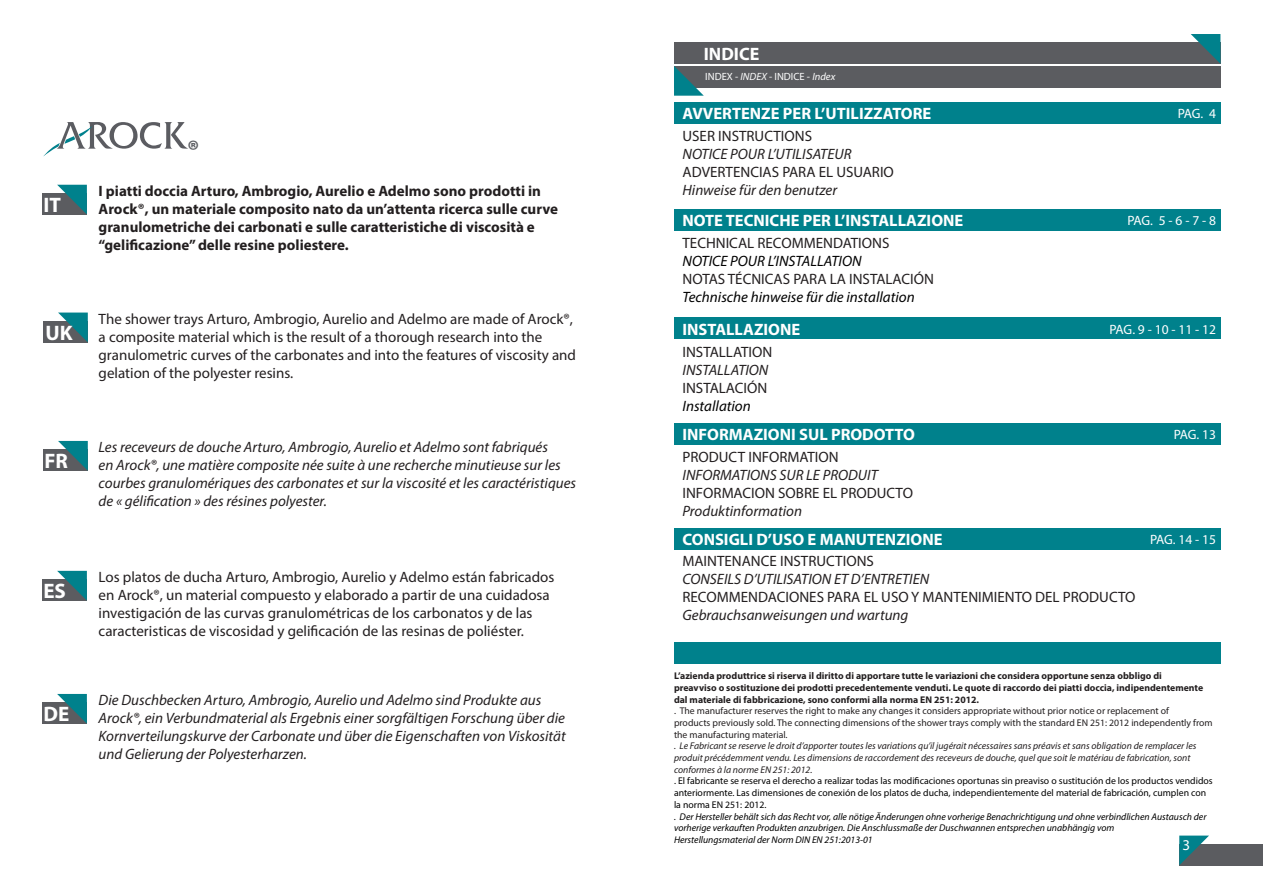
<style>
.page{position:relative;width:1263px;height:893px;background:#fff}
.page>*{position:absolute;margin:0;border:0;box-sizing:border-box;transform-origin:0 0}
.t1{font:700 27px "Myriad Pro";color:#5a5c61}
.t2{font:700 21px "Myriad Pro";color:#fff}
.t3{font:700 18px "Myriad Pro";color:#fff}
.t4{font:700 16.5px "Myriad Pro";color:#fff}
.t5{font:15px/18px "Myriad Pro";color:#231f20}
.t6{font:italic 15px/18px "Myriad Pro";color:#231f20}
.t7{font:700 15px/18px "Myriad Pro";color:#231f20}
.t8{font:italic 15px "Myriad Pro";color:#000001}
.t9{font:15px "Myriad Pro";color:#fff}
.t10{font:13.5px "Myriad Pro";letter-spacing:-.015em;color:#fff}
.t11{font:10.5px "Myriad Pro";color:#fff}
.t12{font:700 9.75px/11.7px "Myriad Pro";color:#231f20}
.t13{font:italic 9.75px/11.7px "Myriad Pro";color:#231f20}
.t14{font:italic 9.75px/11.7px "Myriad Pro";color:#000001}
.t15{font:9.75px/11.7px "Myriad Pro";color:#000001}
.t16{font:9.75px/11.7px "Myriad Pro";color:#231f20}
.s1{font-style:italic}
</style>
<div class="page">
<div style="left:674px;top:43px;width:546px;height:21px;background:#5b5c60"></div>
<svg style="left:1191px;top:34px;width:29px;height:29px"></svg>
<div style="left:1179px;top:844px;width:84px;height:21px;background:#5b5c60"></div>
<svg style="left:1179px;top:836px;width:30px;height:29px"></svg>
<div style="left:674px;top:66px;width:546px;height:21px;background:#5b5c60"></div>
<svg style="left:674px;top:66px;width:30px;height:30px"></svg>
<div style="left:43px;top:193px;width:44px;height:21px;background:#5b5c60"></div>
<svg style="left:57px;top:185px;width:30px;height:29px"></svg>
<div style="left:43px;top:321px;width:45px;height:21px;background:#5b5c60"></div>
<svg style="left:58px;top:313px;width:30px;height:29px"></svg>
<div style="left:43px;top:449px;width:45px;height:22px;background:#5b5c60"></div>
<svg style="left:58px;top:441px;width:30px;height:30px"></svg>
<div style="left:43px;top:579px;width:44px;height:22px;background:#5b5c60"></div>
<svg style="left:57px;top:571px;width:30px;height:30px"></svg>
<div style="left:43px;top:702px;width:44px;height:22px;background:#5b5c60"></div>
<svg style="left:57px;top:694px;width:30px;height:30px"></svg>
<svg style="left:43px;top:122px;width:145px;height:34px"></svg>
<div style="left:674px;top:102px;width:546px;height:21px;background:#00818c"></div>
<div style="left:674px;top:209px;width:546px;height:22px;background:#00818c"></div>
<div style="left:674px;top:318px;width:546px;height:21px;background:#00818c"></div>
<div style="left:674px;top:423px;width:546px;height:21px;background:#00818c"></div>
<div style="left:674px;top:642px;width:546px;height:21px;background:#00818c"></div>
<div style="left:674px;top:528px;width:546px;height:22px;background:#00818c"></div>
<h2 class="t2" style="left:43px;top:191px;width:19px">IT</h2>
<h2 class="t2" style="left:45px;top:319px;width:29px">UK</h2>
<h2 class="t2" style="left:44px;top:447px;width:25px">FR</h2>
<h2 class="t2" style="left:43px;top:577px;width:24px">ES</h2>
<h2 class="t2" style="left:43px;top:700px;width:27px">DE</h2>
<h1 class="t1" style="left:187px;top:132px;width:14px">®</h1>
<p class="t7" style="left:99px;top:181px;width:461px">I piatti doccia Arturo, Ambrogio, Aurelio e Adelmo sono prodotti in Arock®, un materiale composito nato da un’attenta ricerca sulle curve granulometriche dei carbonati e sulle caratteristiche di viscosità e “gelificazione” delle resine poliestere.</p>
<p class="t5" style="left:99px;top:310px;width:479px">The shower trays Arturo, Ambrogio, Aurelio and Adelmo are made of Arock®, a composite material which is the result of a thorough research into the granulometric curves of the carbonates and into the features of viscosity and gelation of the polyester resins.</p>
<p class="t6" style="left:99px;top:438px;width:479px">Les receveurs de douche Arturo, Ambrogio, Aurelio et Adelmo sont fabriqués<br>en Arock®, une matière composite née suite à une recherche minutieuse sur les courbes granulomériques des carbonates et sur la viscosité et les caractéristiques de « gélification » des résines polyester.</p>
<p class="t5" style="left:99px;top:568px;width:457px">Los platos de ducha Arturo, Ambrogio, Aurelio y Adelmo están fabricados en Arock®, un material compuesto y elaborado a partir de una cuidadosa investigación de las curvas granulométricas de los carbonatos y de las caracteristicas de viscosidad y gelificación de las resinas de poliéster.</p>
<p class="t6" style="left:99px;top:691px;width:469px">Die Duschbecken Arturo, Ambrogio, Aurelio und Adelmo sind Produkte aus Arock®, ein Verbundmaterial als Ergebnis einer sorgfältigen Forschung über die Kornverteilungskurve der Carbonate und über die Eigenschaften von Viskosität und Gelierung der Polyesterharzen.</p>
<p class="t3" style="left:704px;top:42px;width:57px">INDICE</p>
<p class="t11" style="left:705px;top:70px;width:132px">INDEX - <span class="s1">INDEX</span> - INDICE - <span class="s1">Index</span></p>
<p class="t4" style="left:682px;top:102px;width:250px">AVVERTENZE PER L’UTILIZZATORE</p>
<p class="t5" style="left:682px;top:127px;width:131px">USER INSTRUCTIONS</p>
<p class="t6" style="left:682px;top:145px;width:171px">NOTICE POUR L’UTILISATEUR</p>
<p class="t5" style="left:682px;top:163px;width:213px">ADVERTENCIAS PARA EL USUARIO</p>
<p class="t6" style="left:682px;top:181px;width:156px">Hinweise für den benutzer</p>
<p class="t4" style="left:682px;top:210px;width:282px">NOTE TECNICHE PER L’INSTALLAZIONE</p>
<p class="t5" style="left:682px;top:233px;width:208px">TECHNICAL RECOMMENDATIONS</p>
<p class="t8" style="left:682px;top:251px;width:181px">NOTICE POUR L’INSTALLATION</p>
<p class="t5" style="left:682px;top:269px;width:253px">NOTAS TÉCNICAS PARA LA INSTALACIÓN</p>
<p class="t8" style="left:682px;top:287px;width:234px">Technische hinweise für die installation</p>
<p class="t4" style="left:682px;top:318px;width:119px">INSTALLAZIONE</p>
<p class="t5" style="left:682px;top:342px;width:91px">INSTALLATION</p>
<p class="t6" style="left:682px;top:360px;width:87px">INSTALLATION</p>
<p class="t5" style="left:682px;top:378px;width:86px">INSTALACIÓN</p>
<p class="t8" style="left:682px;top:396px;width:70px">Installation</p>
<p class="t4" style="left:682px;top:424px;width:234px">INFORMAZIONI SUL PRODOTTO</p>
<p class="t5" style="left:682px;top:448px;width:158px">PRODUCT INFORMATION</p>
<p class="t6" style="left:682px;top:466px;width:197px">INFORMATIONS SUR LE PRODUIT</p>
<p class="t5" style="left:682px;top:484px;width:232px">INFORMACION SOBRE EL PRODUCTO</p>
<p class="t6" style="left:682px;top:502px;width:121px">Produktinformation</p>
<p class="t10" style="left:1178px;top:105px;width:40px">PAG. 4</p>
<p class="t10" style="left:1127px;top:212px;width:90px">PAG. 5 - 6 - 7 - 8</p>
<p class="t10" style="left:1109px;top:321px;width:108px">PAG. 9 - 10 - 11 - 12</p>
<p class="t10" style="left:1174px;top:426px;width:44px">PAG. 13</p>
<p class="t4" style="left:682px;top:529px;width:262px">CONSIGLI D’USO E MANUTENZIONE</p>
<p class="t10" style="left:1150px;top:531px;width:68px">PAG. 14 - 15</p>
<p class="t5" style="left:682px;top:552px;width:193px">MAINTENANCE INSTRUCTIONS</p>
<p class="t6" style="left:682px;top:570px;width:248px">CONSEILS D’UTILISATION ET D’ENTRETIEN</p>
<p class="t5" style="left:682px;top:588px;width:454px">RECOMMENDACIONES PARA EL USO Y MANTENIMIENTO DEL PRODUCTO</p>
<p class="t6" style="left:682px;top:606px;width:227px">Gebrauchsanweisungen und wartung</p>
<p class="t12" style="left:674px;top:670px;width:531px">L’azienda produttrice si riserva il diritto di apportare tutte le variazioni che considera opportune senza obbligo di preavviso o sostituzione dei prodotti precedentemente venduti. Le quote di raccordo dei piatti doccia, indipendentemente dal materiale di fabbricazione, sono conformi alla norma EN 251: 2012.</p>
<p class="t16" style="left:674px;top:705px;width:540px">. The manufacturer reserves the right to make any changes it considers appropriate without prior notice or replacement of<br>products previously sold. The connecting dimensions of the shower trays comply with the standard EN 251: 2012 independently from the manufacturing material.</p>
<p class="t13" style="left:674px;top:740px;width:524px">. Le Fabricant se reserve le droit d’apporter toutes les variations qu’il jugérait nécessaires sans préavis et sans obligation de remplacer les produit précédemment vendu. Les dimensions de raccordement des receveurs de douche, quel que soit le matériau de fabrication, sont conformes à la norme EN 251: 2012.</p>
<p class="t15" style="left:674px;top:775px;width:540px">. El fabricante se reserva el derecho a realizar todas las modificaciones oportunas sin preaviso o sustitución de los productos vendidos anteriormente. Las dimensiones de conexión de los platos de ducha, independientemente del material de fabricación, cumplen con la norma EN 251: 2012.</p>
<p class="t14" style="left:674px;top:810px;width:534px">. Der Hersteller behält sich das Recht vor, alle nötige Änderungen ohne vorherige Benachrichtigung und ohne verbindlichen Austausch der vorherige verkauften Produkten anzubrigen. Die Anschlussmaße der Duschwannen entsprechen unabhängig vom<br>Herstellungsmaterial der Norm DIN EN 251:2013-01</p>
<p class="t9" style="left:1182px;top:835px;width:9px">3</p>
</div>
